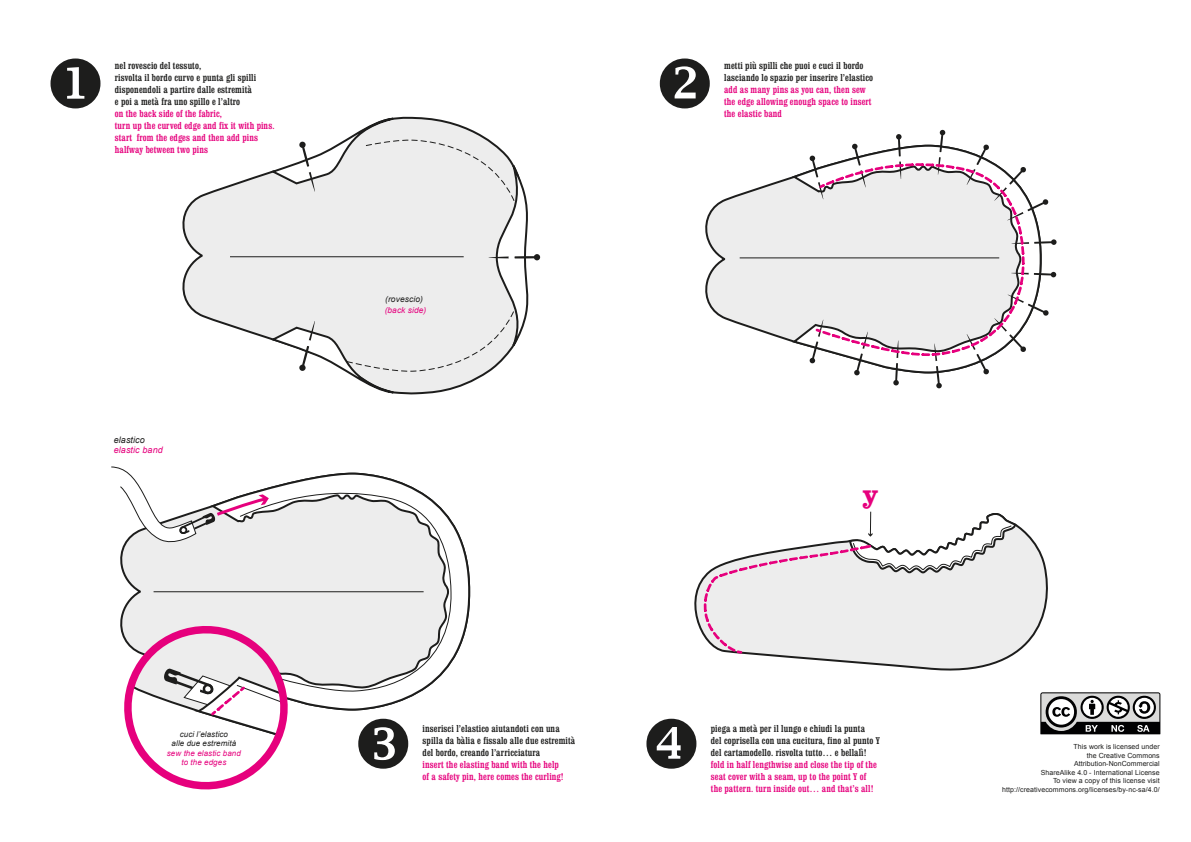
<style>
.page{position:relative;width:1191px;height:842px;background:#fff}
.page>*{position:absolute;margin:0;border:0;box-sizing:border-box;transform-origin:0 0}
.t1{font:700 26.7px "Clarendon BT";color:#e6007d}
.t2{font:condensed 10px/12px "Clarendon BT";letter-spacing:.01em;color:#1d1d1c}
.t3{font:condensed 10px/12px "Clarendon BT";letter-spacing:.01em;color:#e6007d}
.t4{font:italic 9px "Arial";letter-spacing:.01em;color:#e6007d}
.t5{font:italic 9px "Arial";letter-spacing:.01em;color:#1d1d1c}
.t6{font:italic 8.4px "Arial";letter-spacing:.01em;color:#1d1d1c}
.t7{font:italic 8.3px "Arial";letter-spacing:.01em;color:#e6007d}
.t8{font:italic 8px/9.6px "Arial";letter-spacing:.01em;color:#1d1d1c;text-align:center}
.t9{font:italic 8px/9.6px "Arial";letter-spacing:.01em;color:#e6007d;text-align:center}
.t10{font:7px/8.4px "Arial";letter-spacing:.01em;color:#1d1d1c;text-align:right}
</style>
<div class="page">
<svg style="left:694px;top:524px;width:354px;height:147px"></svg>
<svg style="left:698px;top:511px;width:319px;height:144px"></svg>
<svg style="left:705px;top:177px;width:84px;height:164px"></svg>
<svg style="left:789px;top:145px;width:251px;height:229px"></svg>
<svg style="left:851px;top:143px;width:14px;height:14px"></svg>
<svg style="left:896px;top:134px;width:5px;height:23px"></svg>
<svg style="left:938px;top:130px;width:7px;height:27px"></svg>
<svg style="left:966px;top:144px;width:82px;height:76px"></svg>
<svg style="left:1024px;top:239px;width:32px;height:6px"></svg>
<svg style="left:854px;top:357px;width:14px;height:19px"></svg>
<svg style="left:893px;top:357px;width:6px;height:28px"></svg>
<svg style="left:934px;top:357px;width:8px;height:31px"></svg>
<svg style="left:966px;top:294px;width:83px;height:81px"></svg>
<svg style="left:1024px;top:272px;width:32px;height:5px"></svg>
<svg style="left:809px;top:320px;width:14px;height:44px"></svg>
<svg style="left:820px;top:157px;width:204px;height:200px"></svg>
<svg style="left:809px;top:155px;width:18px;height:44px"></svg>
<hr style="left:739px;top:258px;width:260px;height:1px;background:#1d1d1c">
<svg style="left:182px;top:116px;width:308px;height:278px"></svg>
<div style="left:297px;top:140px;width:202px;height:232px;background:#ededed"></div>
<svg style="left:488px;top:142px;width:52px;height:222px"></svg>
<svg style="left:271px;top:116px;width:124px;height:76px"></svg>
<svg style="left:271px;top:321px;width:125px;height:73px"></svg>
<hr style="left:230px;top:256px;width:234px;height:1px;background:#1d1d1c">
<svg style="left:120px;top:547px;width:88px;height:70px"></svg>
<svg style="left:208px;top:473px;width:261px;height:238px"></svg>
<svg style="left:236px;top:485px;width:216px;height:208px"></svg>
<hr style="left:154px;top:591px;width:269px;height:1px;background:#1d1d1c">
<svg style="left:111px;top:466px;width:158px;height:81px"></svg>
<svg style="left:120px;top:617px;width:176px;height:173px"></svg>
<svg style="left:1040px;top:692px;width:120px;height:42px"></svg>
<p class="t2" style="left:115px;top:60px;width:143px">nel rovescio del tessuto,<br>risvolta il bordo curvo e punta gli spilli disponendoli a partire dalle estremità e poi a metà fra uno spillo e l’altro</p>
<p class="t3" style="left:115px;top:108px;width:161px">on the back side of the fabric,<br>turn up the curved edge and fix it with pins. start from the edges and then add pins halfway between two pins</p>
<p class="t5" style="left:114px;top:434px;width:33px">elastico</p>
<p class="t4" style="left:114px;top:444px;width:51px">elastic band</p>
<p class="t8" style="left:172px;top:729px;width:66px">cuci l’elastico<br>alle due estremità</p>
<p class="t9" style="left:167px;top:748px;width:76px">sew the elastic band to the edges</p>
<p class="t6" style="left:385px;top:294px;width:39px">(rovescio)</p>
<p class="t7" style="left:385px;top:305px;width:43px">(back side)</p>
<p class="t3" style="left:654px;top:108px;width:129px"><sup>❖</sup> the elastic band</p>
<p class="t2" style="left:724px;top:60px;width:150px">metti più spilli che puoi e cuci il bordo lasciando lo spazio per inserire l’elastico</p>
<p class="t3" style="left:724px;top:84px;width:149px">add as many pins as you can, then sew the edge allowing enough space to insert</p>
<h1 class="t1" style="left:862px;top:478px;width:17px">y</h1>
<p class="t2" style="left:422px;top:722px;width:154px">inserisci l’elastico aiutandoti con una spilla da bàlia e fissalo alle due estremità del bordo, creando l’arricciatura</p>
<p class="t3" style="left:422px;top:758px;width:143px">insert the elasting band with the help of a safety pin, here comes the curling!</p>
<p class="t2" style="left:711px;top:722px;width:171px">piega a metà per il lungo e chiudi la punta<br>del coprisella con una cucitura, fino al punto Y del cartamodello. risvolta tutto… e bellalì!</p>
<p class="t3" style="left:711px;top:758px;width:167px">fold in half lengthwise and close the tip of the seat cover with a seam, up to the point Y of the pattern. turn inside out… and that’s all!</p>
<p class="t10" style="left:1002px;top:743px;width:159px">This work is licensed under<br>the Creative Commons Attribution-NonCommercial<br>ShareAlike 4.0 - International License<br>To view a copy of this license visit http://creativecommons.org/licenses/by-nc-sa/4.0/</p>
</div>
